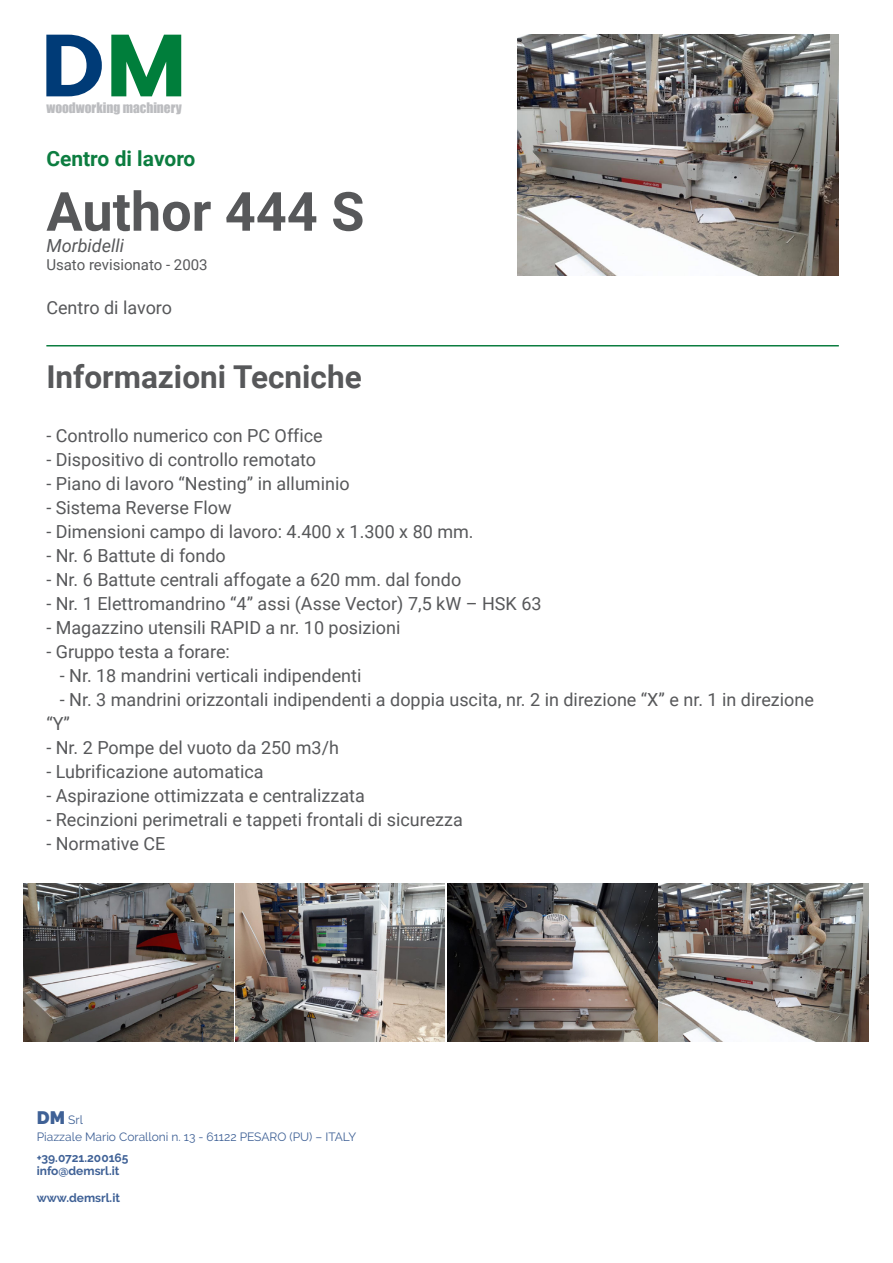
<style>
.page{position:relative;width:893px;height:1263px;background:#fff}
.page>*{position:absolute;margin:0;border:0;box-sizing:border-box;transform-origin:0 0}
.t1{font:700 54px "Roboto";color:#57585a}
.t2{font:700 31.5px "Roboto";color:#57585a}
.t3{font:700 21px "Roboto";color:#0c7d40}
.t4{font:18px/24px "Roboto";color:#57585a}
.t5{font:italic 18px "Roboto";color:#57585a}
.t6{font:15px "Roboto";color:#57585a}
.t7{font:13.35px "Impact";color:#bcbdc0}
.t8{font:12px/16.5px "Raleway";color:#3f6196}
.t9{font:700 12px/13.5px "Raleway";color:#3f6196}
.s1{font-weight:900;font-size:18px}
</style>
<div class="page">
<img style="left:24px;top:884px;width:421px;height:157px">
<img style="left:518px;top:35px;width:321px;height:240px">
<img style="left:659px;top:884px;width:210px;height:157px">
<img style="left:447px;top:884px;width:210px;height:157px">
<hr style="left:46px;top:345px;width:793px;height:1px;background:#0c7d40">
<svg style="left:46px;top:35px;width:56px;height:61px"></svg>
<svg style="left:111px;top:35px;width:70px;height:61px"></svg>
<p class="t7" style="left:46px;top:98px;width:137px">woodworking machinery</p>
<p class="t3" style="left:46px;top:144px;width:151px">Centro di lavoro</p>
<h1 class="t1" style="left:46px;top:174px;width:320px">Author 444 S</h1>
<p class="t5" style="left:46px;top:233px;width:79px">Morbidelli</p>
<p class="t6" style="left:46px;top:254px;width:163px">Usato revisionato - 2003</p>
<p class="t4" style="left:46px;top:294px;width:127px">Centro di lavoro</p>
<h2 class="t2" style="left:46px;top:354px;width:317px">Informazioni Tecniche</h2>
<p class="t4" style="left:46px;top:423px;width:278px">- Controllo numerico con PC Office</p>
<p class="t4" style="left:46px;top:447px;width:271px">- Dispositivo di controllo remotato</p>
<p class="t4" style="left:46px;top:471px;width:305px">- Piano di lavoro “Nesting” in alluminio</p>
<p class="t4" style="left:46px;top:495px;width:187px">- Sistema Reverse Flow</p>
<p class="t4" style="left:46px;top:519px;width:429px">- Dimensioni campo di lavoro: 4.400 x 1.300 x 80 mm.</p>
<p class="t4" style="left:46px;top:543px;width:181px">- Nr. 6 Battute di fondo</p>
<p class="t4" style="left:46px;top:567px;width:416px">- Nr. 6 Battute centrali affogate a 620 mm. dal fondo</p>
<p class="t4" style="left:46px;top:591px;width:497px">- Nr. 1 Elettromandrino “4” assi (Asse Vector) 7,5 kW – HSK 63</p>
<p class="t4" style="left:46px;top:615px;width:356px">- Magazzino utensili RAPID a nr. 10 posizioni</p>
<p class="t4" style="left:46px;top:639px;width:185px">- Gruppo testa a forare:</p>
<p class="t4" style="left:60px;top:663px;width:303px">- Nr. 18 mandrini verticali indipendenti</p>
<p class="t4" style="left:46px;top:687px;width:769px;text-indent:13px">- Nr. 3 mandrini orizzontali indipendenti a doppia uscita, nr. 2 in direzione “X” e nr. 1 in direzione “Y”</p>
<p class="t4" style="left:46px;top:735px;width:294px">- Nr. 2 Pompe del vuoto da 250 m3/h</p>
<p class="t4" style="left:46px;top:758px;width:219px">- Lubrificazione automatica</p>
<p class="t4" style="left:46px;top:782px;width:320px">- Aspirazione ottimizzata e centralizzata</p>
<p class="t4" style="left:46px;top:806px;width:418px">- Recinzioni perimetrali e tappeti frontali di sicurezza</p>
<p class="t4" style="left:46px;top:830px;width:120px">- Normative CE</p>
<p class="t8" style="left:37px;top:1112px;width:321px"><span class="s1">DM</span> Srl<br>Piazzale Mario Coralloni n. 13 - 61122 PESARO (PU) – ITALY</p>
<p class="t9" style="left:37px;top:1151px;width:93px">+39.0721.200165 info@demsrl.it</p>
<p class="t9" style="left:37px;top:1191px;width:85px">www.demsrl.it</p>
</div>
